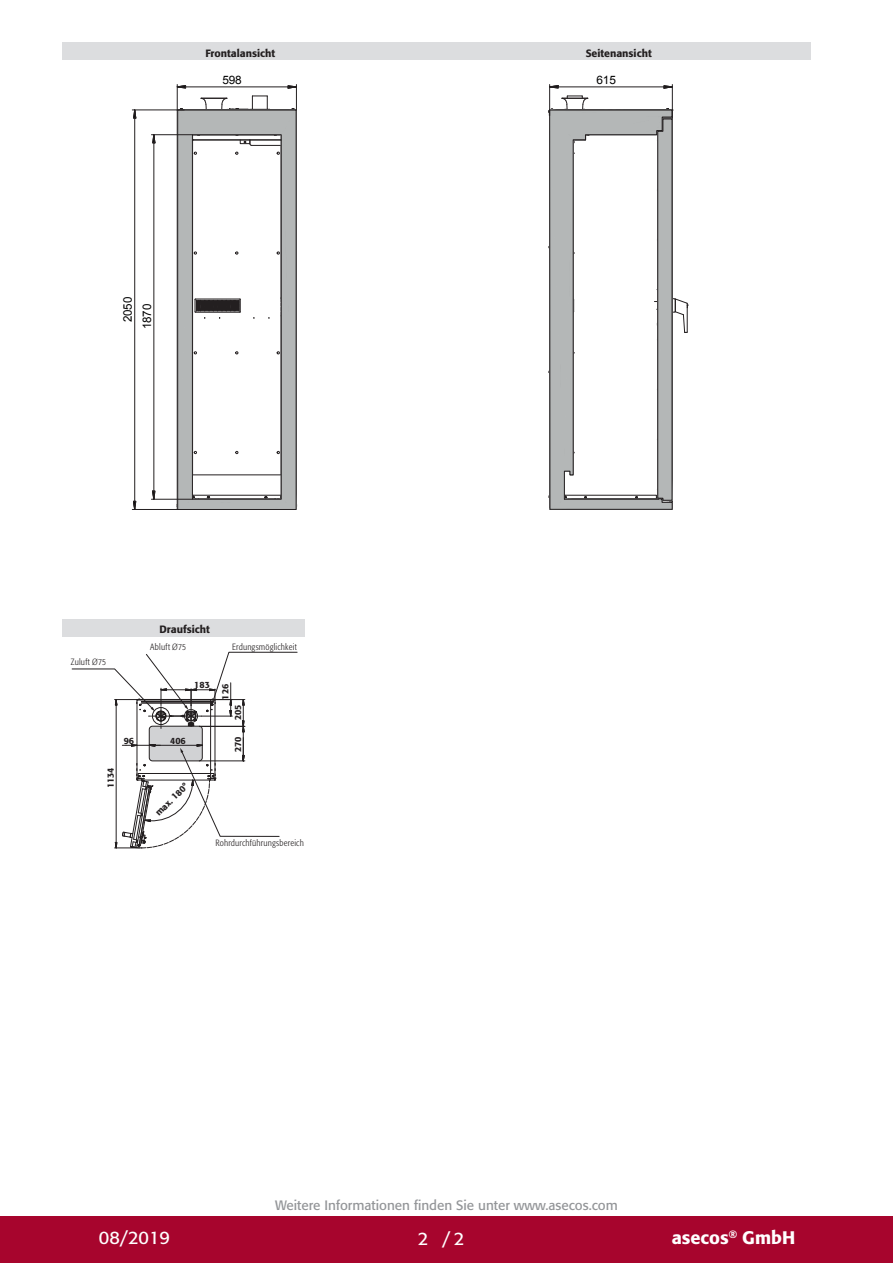
<style>
.page{position:relative;width:893px;height:1263px;background:#fff}
.page>*{position:absolute;margin:0;border:0;box-sizing:border-box;transform-origin:0 0}
.t1{font:500 18px "Formata Pro";color:#fff}
.t2{font:18px "Formata Pro";color:#fff}
.CB_AF_U4-Fachhaendle{font:13.5px "Formata Pro";color:#939598}
.t3{font:11.85px/19.2px "Arial";letter-spacing:-.005em;color:#000001}
.t4{font:11.55px "Arial";letter-spacing:-.005em;color:#000001}
.t5{font:500 10.5px "Formata Pro";color:#231f20}
.t6{font:300 condensed 9px "Formata Pro";letter-spacing:.02em;color:#231f20}
.t7{font:500 9px "Formata Pro";color:#231f20}
</style>
<div class="page">
<div style="left:0;top:1216px;width:893px;height:47px;background:#a7052d"></div>
<div style="left:63px;top:43px;width:748px;height:17px;background:#dcdddf"></div>
<svg style="left:172px;top:85px;width:126px;height:425px"></svg>
<svg style="left:133px;top:109px;width:4px;height:21px"></svg>
<svg style="left:133px;top:500px;width:4px;height:9px"></svg>
<hr style="left:134px;top:118px;width:1px;height:383px;background:#231f20">
<hr style="left:132px;top:509px;width:46px;height:1px;background:#231f20">
<hr style="left:132px;top:110px;width:52px;height:1px;background:#231f20">
<svg style="left:152px;top:135px;width:4px;height:19px"></svg>
<svg style="left:152px;top:490px;width:4px;height:9px"></svg>
<hr style="left:153px;top:143px;width:1px;height:348px;background:#231f20">
<hr style="left:151px;top:499px;width:41px;height:1px;background:#231f20">
<hr style="left:151px;top:134px;width:41px;height:1px;background:#231f20">
<svg style="left:526px;top:42px;width:162px;height:468px"></svg>
<hr style="left:558px;top:87px;width:106px;height:1px;background:#231f20">
<hr style="left:549px;top:85px;width:1px;height:31px;background:#231f20">
<hr style="left:672px;top:85px;width:1px;height:32px;background:#231f20">
<div style="left:63px;top:619px;width:242px;height:17px;background:#dcdddf"></div>
<svg style="left:72px;top:652px;width:226px;height:197px"></svg>
<p class="t5" style="left:205px;top:46px;width:71px">Frontalansicht</p>
<p class="t5" style="left:586px;top:47px;width:68px">Seitenansicht</p>
<p class="t4" style="left:222px;top:73px;width:21px">598</p>
<p class="t4" style="left:596px;top:73px;width:21px">615</p>
<p class="t3" style="left:118px;top:329px;width:34px;text-indent:7px;rotate:-90deg">2050<br>1870</p>
<p class="t6" style="left:71px;top:656px;width:37px">Zuluft Ø75</p>
<p class="t7" style="left:105px;top:788px;width:22px;rotate:-90deg">1134</p>
<p class="t7" style="left:124px;top:734px;width:12px">96</p>
<p class="t5" style="left:159px;top:622px;width:52px">Draufsicht</p>
<p class="t6" style="left:150px;top:641px;width:37px">Abluft Ø75</p>
<p class="t6" style="left:232px;top:641px;width:66px">Erdungsmöglichkeit</p>
<p class="t7" style="left:170px;top:734px;width:17px">406</p>
<p class="t7" style="left:194px;top:678px;width:17px">183</p>
<p class="t7" style="left:220px;top:699px;width:17px;rotate:-90deg">126</p>
<p class="t7" style="left:232px;top:720px;width:17px;rotate:-90deg">205</p>
<p class="t7" style="left:232px;top:752px;width:17px;rotate:-90deg">270</p>
<p class="t7" style="left:153px;top:810px;width:43px;rotate:-45deg">max. 180°</p>
<p class="t6" style="left:215px;top:837px;width:90px">Rohrdurchführungsbereich</p>
<p class="CB_AF_U4-Fachhaendle" style="left:275px;top:1196px;width:344px">Weitere Informationen finden Sie unter www.asecos.com</p>
<p class="t2" style="left:99px;top:1225px;width:73px">08/2019</p>
<p class="t2" style="left:418px;top:1227px;width:12px">2</p>
<p class="t2" style="left:442px;top:1227px;width:23px">/2</p>
<h1 class="t1" style="left:672px;top:1225px;width:125px">asecos<sup>®</sup> GmbH</h1>
</div>
